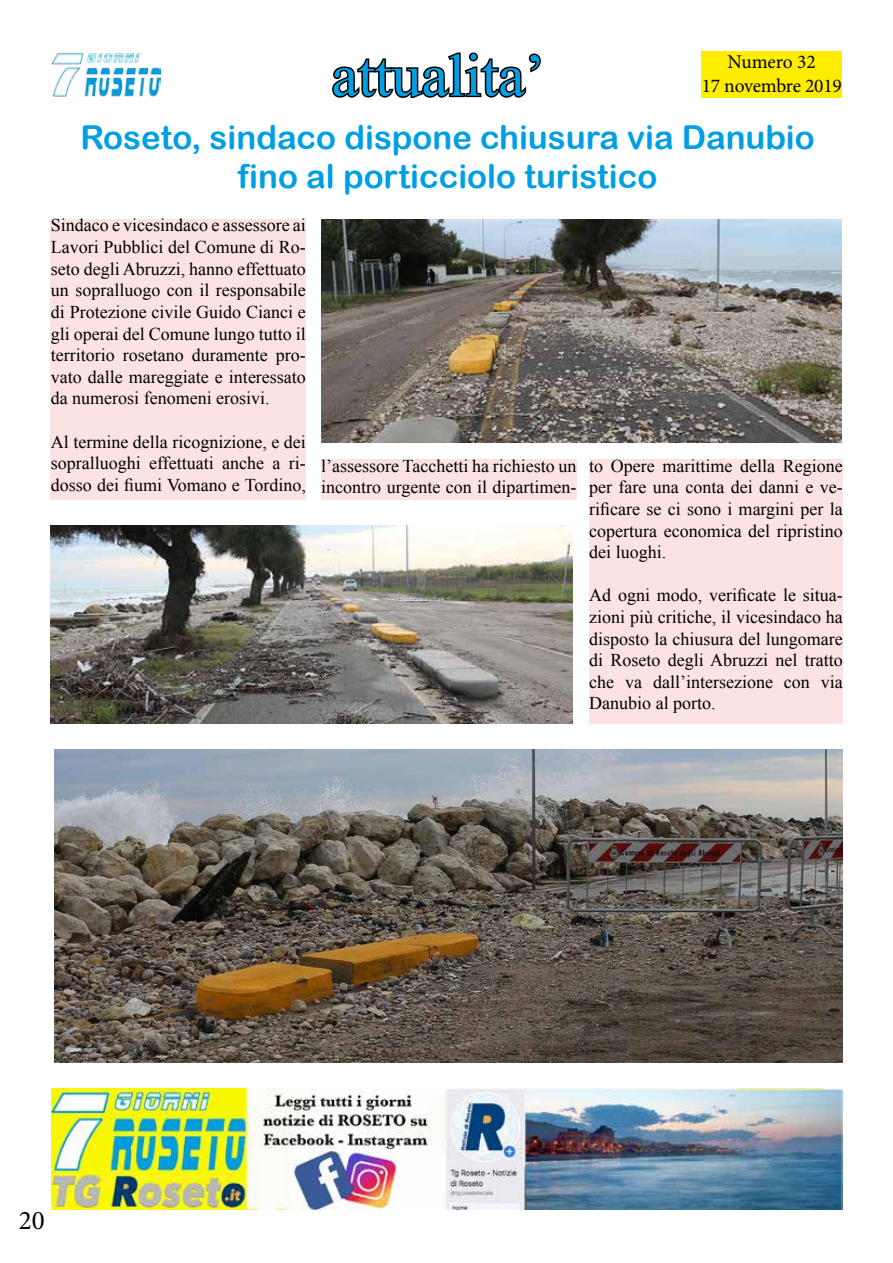
<style>
.page{position:relative;width:893px;height:1263px;background:#fff}
.page>*{position:absolute;margin:0;border:0;box-sizing:border-box;transform-origin:0 0}
.t1{font:60px "Times New Roman";color:#009fe3}
.t2{font:33px/39.6px "Arial Rounded MT Bold";color:#009fe3;text-align:center}
.t3{font:27px "Minion Pro";color:#000}
.t4{font:19.5px/23.4px "Minion Pro";letter-spacing:-.01em;color:#000;text-align:center}
.t5{font:18px/21.6px "Times New Roman";color:#000;text-align:justify}
</style>
<div class="page">
<img style="left:51px;top:1089px;width:791px;height:120px">
<img style="left:51px;top:53px;width:110px;height:44px">
<svg style="left:332px;top:52px;width:209px;height:46px"></svg>
<div style="left:589px;top:459px;width:254px;height:265px;background:#fae3e2"></div>
<img style="left:321px;top:219px;width:520px;height:223px">
<div style="left:321px;top:459px;width:255px;height:41px;background:#fae3e2"></div>
<div style="left:51px;top:219px;width:255px;height:281px;background:#fae3e2"></div>
<img style="left:51px;top:525px;width:521px;height:199px">
<div style="left:702px;top:51px;width:140px;height:47px;background:#ffed00"></div>
<img style="left:55px;top:749px;width:788px;height:313px">
<h1 class="t1" style="left:331px;top:35px;width:215px">attualita’</h1>
<p class="t4" style="left:702px;top:50px;width:142px">Numero 32<br>17 novembre 2019</p>
<h2 class="t2" style="left:80px;top:117px;width:736px">Roseto, sindaco dispone chiusura via Danubio fino al porticciolo turistico</h2>
<p class="t5" style="left:51px;top:214px;width:257px">Sindaco e vicesindaco e assessore ai Lavori Pubblici del Comune di Ro&shy;seto degli Abruzzi, hanno effettuato un sopralluogo con il responsabile di Protezione civile Guido Cianci e gli operai del Comune lungo tutto il territorio rosetano duramente pro&shy;vato dalle mareggiate e interessato da numerosi fenomeni erosivi.</p>
<p class="t5" style="left:51px;top:430px;width:257px">Al termine della ricognizione, e dei sopralluoghi effettuati anche a ri&shy;dosso dei fiumi Vomano e Tordino,</p>
<p class="t5" style="left:321px;top:455px;width:257px">l’assessore Tacchetti ha richiesto un incontro urgente con il dipartimen-</p>
<p class="t5" style="left:589px;top:455px;width:255px">to Opere marittime della Regione per fare una conta dei danni e ve&shy;rificare se ci sono i margini per la copertura economica del ripristino dei luoghi.</p>
<p class="t5" style="left:589px;top:584px;width:255px">Ad ogni modo, verificate le situa&shy;zioni più critiche, il vicesindaco ha disposto la chiusura del lungomare di Roseto degli Abruzzi nel tratto che va dall’intersezione con via Danubio al porto.</p>
<h3 class="t3" style="left:19px;top:1202px;width:27px">20</h3>
</div>
